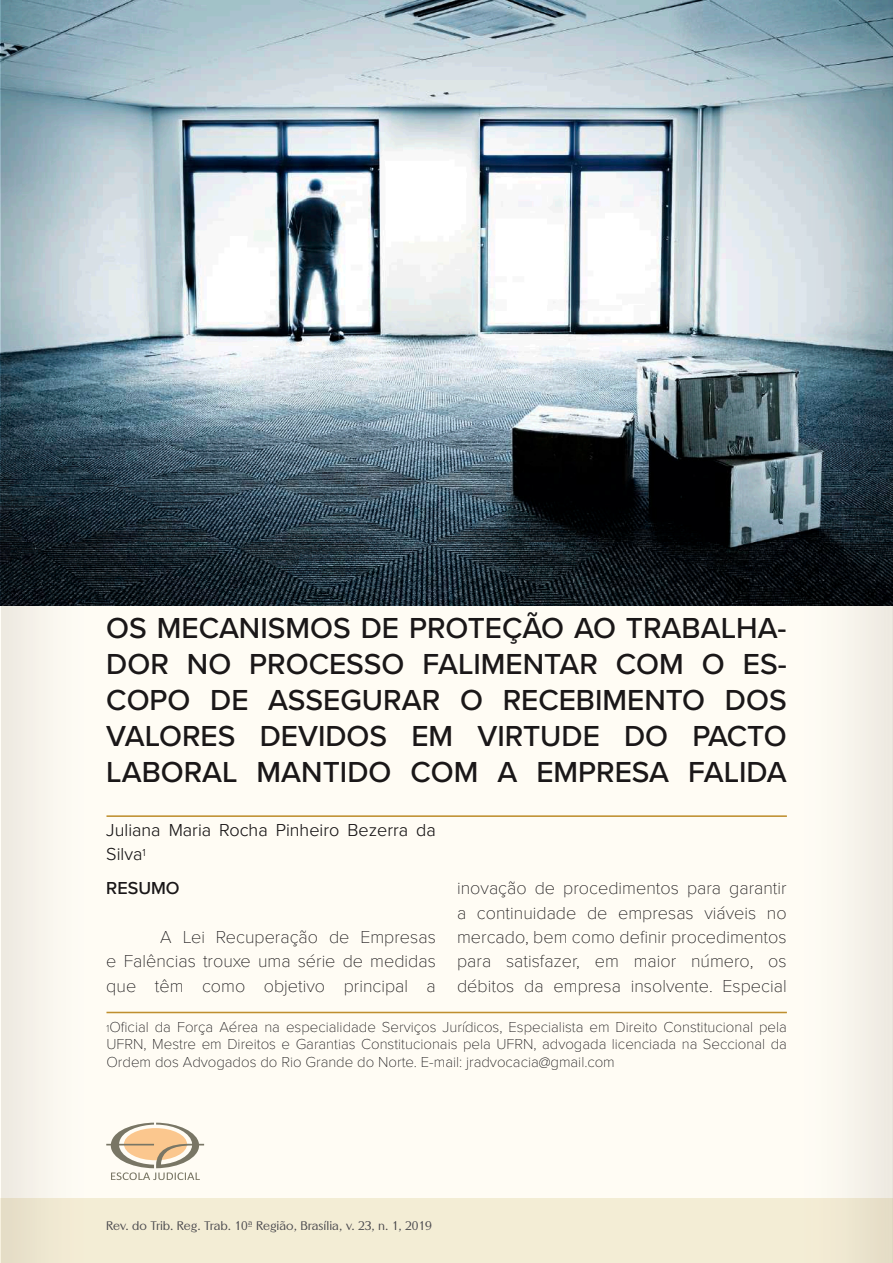
<style>
.page{position:relative;width:893px;height:1263px;background:#fff}
.page>*{position:absolute;margin:0;border:0;box-sizing:border-box;transform-origin:0 0}
.t1{font:500 30px/36px "Proxima Nova";color:#231f20;text-align:justify}
.t2{font:100 18px/24.3px "Proxima Nova T";color:#231f20;text-align:justify}
.t3{font:300 18px/24.3px "Proxima Nova";color:#231f20}
.t4{font:500 18px "Proxima Nova";color:#231f20}
.t5{font:100 15px/16.5px "Proxima Nova T";color:#231f20}
.t6{font:12px "Altrincham";color:#5c5c5f}
.s1{font-size:10.5px}
</style>
<div class="page">
<img style="left:1px;top:0;width:892px;height:1263px">
<h1 class="t1" style="left:106px;top:609px;width:682px">OS MECANISMOS DE PROTEÇÃO AO TRABALHA-DOR NO PROCESSO FALIMENTAR COM O ES-COPO DE ASSEGURAR O RECEBIMENTO DOS VALORES DEVIDOS EM VIRTUDE DO PACTO LABORAL MANTIDO COM A EMPRESA FALIDA</h1>
<p class="t3" style="left:106px;top:817px;width:331px">Juliana Maria Rocha Pinheiro Bezerra da<br>Silva<sup>1</sup></p>
<p class="t4" style="left:106px;top:875px;width:75px">RESUMO</p>
<p class="t2" style="left:106px;top:924px;width:331px;text-indent:54px">A Lei Recuperação de Empresas e Falências trouxe uma série de medidas que têm como objetivo principal a</p>
<p class="t2" style="left:457px;top:875px;width:331px">inovação de procedimentos para garantir a continuidade de empresas viáveis no mercado, bem como definir procedimentos para satisfazer, em maior número, os débitos da empresa insolvente. Especial</p>
<p class="t5" style="left:107px;top:1018px;width:682px"><span class="s1">1</span>Oficial da Força Aérea na especialidade Serviços Jurídicos, Especialista em Direito Constitucional pela<br>UFRN, Mestre em Direitos e Garantias Constitucionais pela UFRN, advogada licenciada na Seccional da</p>
<p class="t5" style="left:107px;top:1053px;width:510px">Ordem dos Advogados do Rio Grande do Norte. E-mail: jradvocacia@gmail.com</p>
<p class="t6" style="left:106px;top:1219px;width:327px">Rev. do Trib. Reg. Trab. 10ª Região, Brasília, v. 23, n. 1, 2019</p>
</div>
